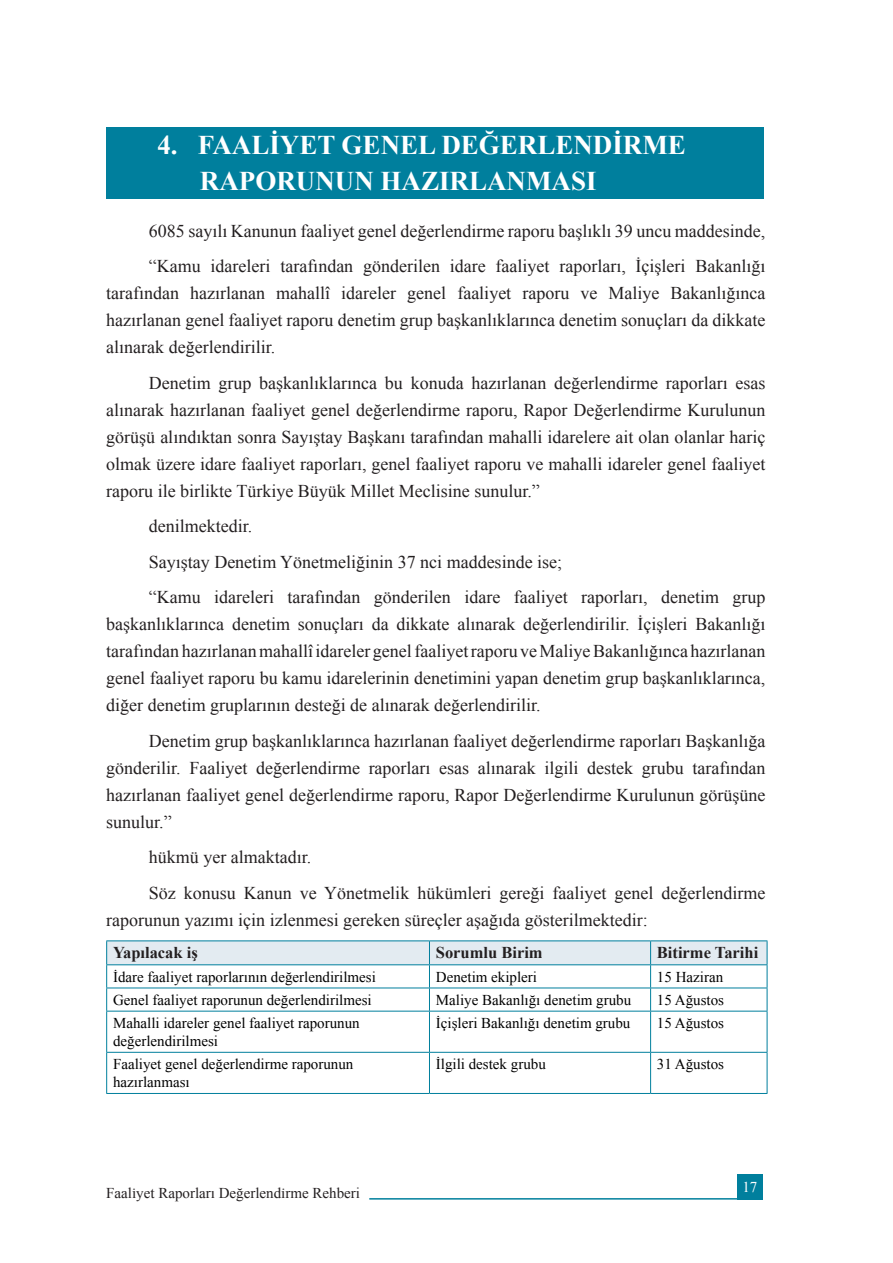
<style>
.page{position:relative;width:893px;height:1263px;background:#fff}
.page>*{position:absolute;margin:0;border:0;box-sizing:border-box;transform-origin:0 0}
.t1{font:700 27px/36px "Times New Roman";color:#fff}
.t2{font:18px/27px "Times New Roman";color:#231f20;text-align:justify}
.t3{font:700 16.5px "Times New Roman";color:#231f20}
.t4{font:15px/18px "Times New Roman";color:#000}
.t5{font:15px "Times New Roman";color:#231f20}
.t6{font:15px "Times New Roman";color:#fff}
</style>
<div class="page">
<div style="left:737px;top:1174px;width:26px;height:25px;background:#007f9d"></div>
<hr style="left:369px;top:1198px;width:368px;height:1px;background:#007f9d">
<div style="left:106px;top:128px;width:658px;height:71px;background:#007f9d"></div>
<hr style="left:106px;top:1011px;width:1px;height:41px;background:#007f9d">
<hr style="left:106px;top:1053px;width:1px;height:40px;background:#007f9d">
<hr style="left:429px;top:1011px;width:1px;height:41px;background:#007f9d">
<hr style="left:650px;top:1011px;width:1px;height:41px;background:#007f9d">
<hr style="left:767px;top:1011px;width:1px;height:41px;background:#007f9d">
<hr style="left:429px;top:1053px;width:1px;height:40px;background:#007f9d">
<hr style="left:650px;top:1053px;width:1px;height:40px;background:#007f9d">
<hr style="left:767px;top:1053px;width:1px;height:40px;background:#007f9d">
<hr style="left:106px;top:1011px;width:323px;height:1px;background:#007f9d">
<hr style="left:429px;top:1011px;width:222px;height:1px;background:#007f9d">
<hr style="left:651px;top:1011px;width:116px;height:1px;background:#007f9d">
<hr style="left:106px;top:1052px;width:323px;height:1px;background:#007f9d">
<hr style="left:429px;top:1052px;width:222px;height:1px;background:#007f9d">
<hr style="left:651px;top:1052px;width:116px;height:1px;background:#007f9d">
<hr style="left:106px;top:1093px;width:323px;height:1px;background:#007f9d">
<hr style="left:429px;top:1093px;width:222px;height:1px;background:#007f9d">
<hr style="left:651px;top:1093px;width:116px;height:1px;background:#007f9d">
<hr style="left:106px;top:940px;width:323px;height:1px;background:#007f9d">
<hr style="left:429px;top:940px;width:222px;height:1px;background:#007f9d">
<hr style="left:651px;top:940px;width:116px;height:1px;background:#007f9d">
<svg style="left:106px;top:941px;width:662px;height:70px"></svg>
<hr style="left:106px;top:964px;width:323px;height:1px;background:#007f9d">
<hr style="left:429px;top:964px;width:222px;height:1px;background:#007f9d">
<hr style="left:651px;top:964px;width:116px;height:1px;background:#007f9d">
<h1 class="t1" style="left:200px;top:127px;width:488px;text-indent:-43px">4. FAALİYET GENEL DEĞERLENDİRME<br>RAPORUNUN HAZIRLANMASI</h1>
<p class="t2" style="left:149px;top:213px;width:618px;line-height:35.5px">6085 sayılı Kanunun faaliyet genel değerlendirme raporu başlıklı 39 uncu maddesinde, “Kamu idareleri tarafından gönderilen idare faaliyet raporları, İçişleri Bakanlığı</p>
<p class="t2" style="left:106px;top:280px;width:661px">tarafından hazırlanan mahallî idareler genel faaliyet raporu ve Maliye Bakanlığınca hazırlanan genel faaliyet raporu denetim grup başkanlıklarınca denetim sonuçları da dikkate alınarak değerlendirilir.</p>
<p class="t2" style="left:106px;top:369px;width:661px;text-indent:43px">Denetim grup başkanlıklarınca bu konuda hazırlanan değerlendirme raporları esas alınarak hazırlanan faaliyet genel değerlendirme raporu, Rapor Değerlendirme Kurulunun görüşü alındıktan sonra Sayıştay Başkanı tarafından mahalli idarelere ait olan olanlar hariç olmak üzere idare faaliyet raporları, genel faaliyet raporu ve mahalli idareler genel faaliyet raporu ile birlikte Türkiye Büyük Millet Meclisine sunulur.”</p>
<p class="t2" style="left:149px;top:508px;width:618px;line-height:35.5px;text-align:left">denilmektedir.<br>Sayıştay Denetim Yönetmeliğinin 37 nci maddesinde ise;<br>“Kamu idareleri tarafından gönderilen idare faaliyet raporları, denetim grup</p>
<p class="t2" style="left:106px;top:611px;width:661px">başkanlıklarınca denetim sonuçları da dikkate alınarak değerlendirilir. İçişleri Bakanlığı tarafından hazırlanan mahallî idareler genel faaliyet raporu ve Maliye Bakanlığınca hazırlanan genel faaliyet raporu bu kamu idarelerinin denetimini yapan denetim grup başkanlıklarınca, diğer denetim gruplarının desteği de alınarak değerlendirilir.</p>
<p class="t2" style="left:106px;top:727px;width:661px;text-indent:43px">Denetim grup başkanlıklarınca hazırlanan faaliyet değerlendirme raporları Başkanlığa gönderilir. Faaliyet değerlendirme raporları esas alınarak ilgili destek grubu tarafından hazırlanan faaliyet genel değerlendirme raporu, Rapor Değerlendirme Kurulunun görüşüne sunulur.”</p>
<p class="t2" style="left:149px;top:839px;width:618px;line-height:35.5px">hükmü yer almaktadır.<br>Söz konusu Kanun ve Yönetmelik hükümleri gereği faaliyet genel değerlendirme</p>
<p class="t2" style="left:106px;top:906px;width:543px">raporunun yazımı için izlenmesi gereken süreçler aşağıda gösterilmektedir:</p>
<p class="t3" style="left:113px;top:941px;width:86px">Yapılacak iş</p>
<p class="t3" style="left:436px;top:941px;width:108px">Sorumlu Birim</p>
<p class="t3" style="left:657px;top:941px;width:103px">Bitirme Tarihi</p>
<p class="t4" style="left:113px;top:967px;width:264px">İdare faaliyet raporlarının değerlendirilmesi</p>
<p class="t4" style="left:436px;top:967px;width:103px">Denetim ekipleri</p>
<p class="t4" style="left:657px;top:967px;width:68px">15 Haziran</p>
<p class="t4" style="left:113px;top:990px;width:260px">Genel faaliyet raporunun değerlendirilmesi</p>
<p class="t4" style="left:436px;top:990px;width:197px">Maliye Bakanlığı denetim grubu</p>
<p class="t4" style="left:657px;top:990px;width:69px">15 Ağustos</p>
<p class="t4" style="left:113px;top:1014px;width:248px">Mahalli idareler genel faaliyet raporunun değerlendirilmesi</p>
<p class="t4" style="left:436px;top:1014px;width:196px">İçişleri Bakanlığı denetim grubu</p>
<p class="t4" style="left:657px;top:1014px;width:69px">15 Ağustos</p>
<p class="t4" style="left:113px;top:1055px;width:242px">Faaliyet genel değerlendirme raporunun hazırlanması</p>
<p class="t4" style="left:436px;top:1055px;width:111px">İlgili destek grubu</p>
<p class="t4" style="left:657px;top:1055px;width:69px">31 Ağustos</p>
<p class="t5" style="left:106px;top:1183px;width:255px">Faali̇yet Raporları Değerlendi̇rme Rehberi</p>
<p class="t6" style="left:742px;top:1177px;width:16px">17</p>
</div>
